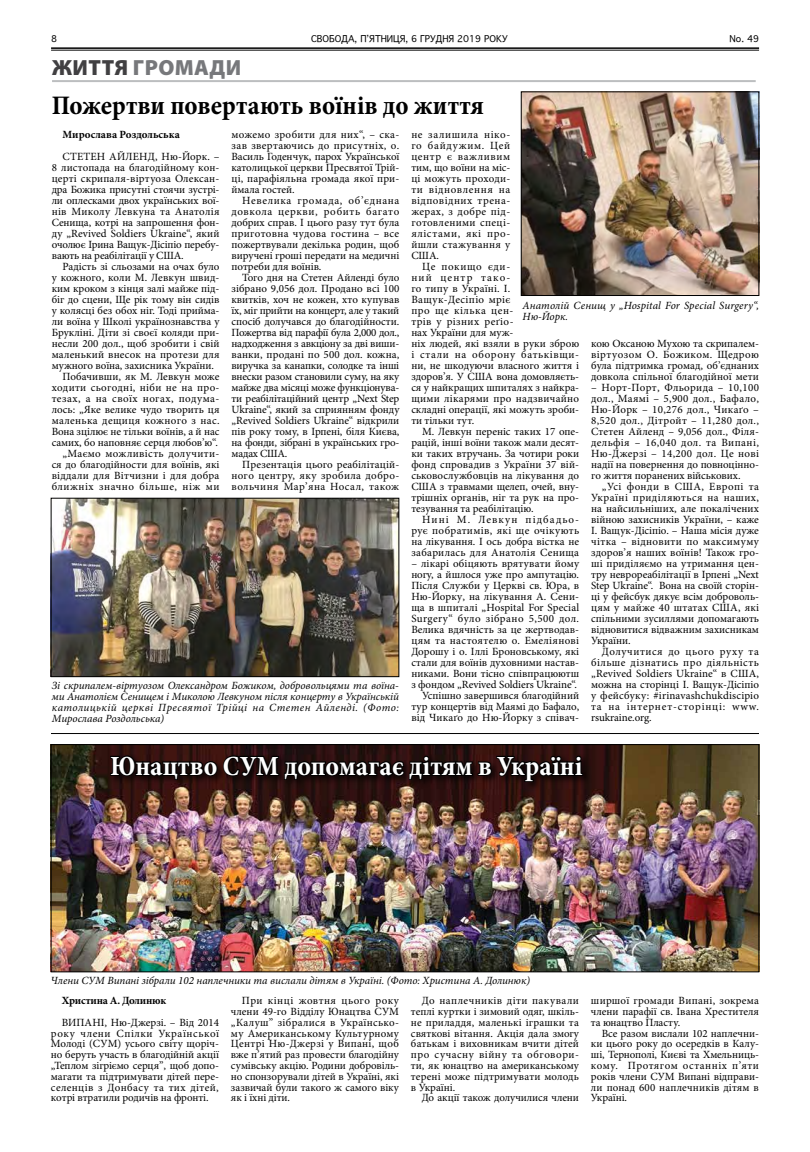
<style>
.page{position:relative;width:810px;height:1152px;background:#fff}
.page>*{position:absolute;margin:0;border:0;box-sizing:border-box;transform-origin:0 0}
.t1{font:700 condensed 28px "Minion Pro";color:#fff}
.t2{font:700 condensed 27px "Minion Pro";color:#000}
.t3{font:900 22px "Myriad Pro";letter-spacing:.02em;color:#77787b}
.t4{font:11px/11px "Minion Pro";color:#000;text-align:justify}
.t5{font:italic 11px/11px "Minion Pro";color:#000;text-align:justify}
.t6{font:11px "Minion Pro";letter-spacing:.03em;color:#000}
.t7{font:700 11px "Minion Pro";letter-spacing:-.005em;color:#000}
.t8{font:11px "Minion Pro";letter-spacing:.04em;color:#000}
.t9{font:11px "Minion Pro";letter-spacing:.02em;color:#000}
.t10{font:11px "Minion Pro";letter-spacing:.045em;color:#000}
.t11{font:9px "Geneva CY";color:#000}
.s1{color:#414042}
</style>
<div class="page">
<hr style="left:51px;top:47px;width:708px;height:2px;background:#000">
<hr style="left:51px;top:50px;width:708px;height:1px;background:#000">
<hr style="left:52px;top:80px;width:704px;height:2px;background:#bcbec0">
<hr style="left:51px;top:733px;width:708px;height:1px;background:#000">
<img style="left:53px;top:500px;width:344px;height:175px">
<div style="left:51px;top:498px;width:348px;height:179px;border:1px solid #000"></div>
<img style="left:53px;top:746px;width:704px;height:224px">
<img style="left:523px;top:94px;width:234px;height:200px">
<div style="left:521px;top:92px;width:238px;height:204px;border:1px solid #000"></div>
<img style="left:109px;top:564px;width:475px;height:409px">
<p class="t11" style="left:51px;top:33px;width:8px">8</p>
<p class="t11" style="left:311px;top:33px;width:198px">СВОБОДА, П’ЯТНИЦЯ, 6 ГРУДНЯ 2019 РОКУ</p>
<p class="t11" style="left:730px;top:33px;width:31px">No. 49</p>
<h3 class="t3" style="left:52px;top:55px;width:191px"><span class="s1">ЖИТТЯ</span> ГРОМАДИ</h3>
<h2 class="t2" style="left:52px;top:87px;width:434px">Пожертви повертають воїнів до життя</h2>
<p class="t7" style="left:62px;top:127px;width:119px">Мирослава Роздольська</p>
<p class="t4" style="left:52px;top:152px;width:169px;text-indent:11px">СТЕТЕН АЙЛЕНД, Ню-Йорк. – 8 листопада на благодійному кон&shy;церті скрипаля-віртуоза Олексан&shy;дра Божика присутні стоячи зустрі&shy;ли оплесками двох українських вої&shy;нів Миколу Левкуна та Анатолія Сенища, котрі на запрошення фон&shy;ду „Revived Soldiers Ukraine“, який очолює Ірина Ващук-Дісіпіо перебу&shy;вають на реабілітації у США.</p>
<p class="t4" style="left:62px;top:262px;width:159px">Радість зі сльозами на очах було</p>
<p class="t4" style="left:52px;top:273px;width:169px">у кожного, коли М. Левкун швид-</p>
<p class="t4" style="left:52px;top:284px;width:169px">ким кроком з кінця залі майже під-</p>
<p class="t4" style="left:52px;top:295px;width:169px">біг до сцени, Ще рік тому він сидів</p>
<p class="t4" style="left:52px;top:306px;width:169px">у колясці без обох ніг. Тоді прийма-</p>
<p class="t4" style="left:52px;top:317px;width:169px">ли воїна у Школі українознавства у</p>
<p class="t4" style="left:52px;top:328px;width:169px">Брукліні. Діти зі своєї коляди при-</p>
<p class="t4" style="left:52px;top:339px;width:169px">несли 200 дол., щоб зробити і свій</p>
<p class="t4" style="left:52px;top:350px;width:169px">маленький внесок на протези для</p>
<p class="t4" style="left:52px;top:361px;width:164px">мужного воїна, захисника України.</p>
<p class="t4" style="left:62px;top:372px;width:159px">Побачивши‚ як М. Левкун може</p>
<p class="t6" style="left:52px;top:381px;width:169px">ходити сьогодні, ніби не на про-</p>
<p class="t8" style="left:52px;top:392px;width:169px">тезах, а на своїх ногах, подума-</p>
<p class="t4" style="left:52px;top:405px;width:169px">лось: „Яке велике чудо творить ця</p>
<p class="t6" style="left:52px;top:414px;width:169px">маленька дещиця кожного з нас.</p>
<p class="t4" style="left:52px;top:427px;width:169px">Вона зцілює не тільки воїнів, а й нас</p>
<p class="t4" style="left:52px;top:438px;width:168px">самих, бо наповняє серця любов’ю“.</p>
<p class="t6" style="left:62px;top:447px;width:158px">„Маємо можливість долучити-</p>
<p class="t4" style="left:52px;top:460px;width:169px">ся до благодійности для воїнів, які</p>
<p class="t9" style="left:52px;top:469px;width:169px">віддали для Вітчизни і для добра</p>
<p class="t10" style="left:52px;top:480px;width:169px">ближніх значно більше, ніж ми</p>
<p class="t4" style="left:232px;top:130px;width:169px">можемо зробити для них“, – ска&shy;зав звертаючись до присутніх‚ о.<br>Василь Годенчук, парох Української католицької церкви Пресвятої Трій&shy;ці, парафіяльна громада якої при&shy;ймала гостей.</p>
<p class="t4" style="left:232px;top:196px;width:169px;text-indent:11px">Невелика громада, об’єднана довкола церкви‚ робить багато добрих справ. І цього разу тут була приготовна чудова гостина – все пожертвували декілька родин, щоб виручені гроші передати на медичні потреби для воїнів.</p>
<p class="t4" style="left:232px;top:273px;width:169px;text-indent:11px">Того дня на Стетен Айленді було зібрано 9‚056 дол. Продано всі 100 квитків‚ хоч не кожен, хто купував їх‚ міг прийти на концерт, але у такий спосіб долучався до благодійности.<br>Пожертва від парафії була 2,000 дол., надходження з авкціону за дві виши&shy;ванки, продані по 500 дол. кожна‚ виручка за канапки, солодке та інші внески разом становили суму, на яку майже два місяці може функціонува&shy;ти реабілітаційний центр „Next Step Ukraine“, який за сприянням фонду „Revived Soldiers Ukraine“ відкрили пів року тому, в Ірпені, біля Києва, на фонди‚ зібрані в українських гро&shy;мадах США.</p>
<p class="t4" style="left:232px;top:460px;width:169px;text-indent:11px">Презентація цього реабілітацій&shy;ного центру, яку зробила добро&shy;вольчиня Мар’яна Носал, також</p>
<p class="t4" style="left:411px;top:130px;width:101px">не залишила ніко&shy;го байдужим. Цей центр є важливим тим, що воїни на міс&shy;ці можуть проходи&shy;ти відновлення на відповідних трена&shy;жерах, з добре під&shy;готовленими спеці&shy;ялістами, які про&shy;йшли стажування у США.</p>
<p class="t4" style="left:411px;top:262px;width:169px;text-align:left;text-indent:11px">Це покищо єди-<br>ний центр тако-<br>го типу в Україні. І.<br>Ващук-Десіпіо мріє<br>про ще кілька цен-<br>трів у різних реґіо-<br>нах України для муж-<br>ніх людей, які взяли в руки зброю і стали на оборону батьківщи&shy;ни‚ не шкодуючи власного життя і здоров’я. У США вона домовляєть&shy;ся у найкращих шпиталях з найкра&shy;щими лікарями про надзвичайно складні операції‚ які можуть зроби&shy;ти тільки тут.</p>
<p class="t4" style="left:411px;top:427px;width:169px;text-indent:11px">М. Левкун переніс таких 17 опе&shy;рацій, інші воїни також мали десят&shy;ки таких втручань. За чотири роки фонд спровадив з України 37 вій&shy;ськовослужбовців на лікування до США з травмами щелеп, очей, вну&shy;трішніх органів, ніг та рук на про&shy;тезування та реабілітацію.</p>
<p class="t4" style="left:411px;top:515px;width:169px;text-indent:11px">Нині М. Левкун підбадьо&shy;рує побратимів, які ще очікують на лікування. І ось добра вістка не забарилась для Анатолія Сенища</p>
<p class="t4" style="left:411px;top:559px;width:169px;text-align:right">– лікарі обіцяють врятувати йому ногу, а йшлося уже про ампутацію.<br>Після Служби у Церкві св. Юра, в Ню-Йорку‚ на лікування А. Сени&shy;ща в шпиталі „Hospital For Special Surgery“ було зібрано 5,500 дол.<br>Велика вдячність за це жертводав&shy;цям та настоятелю о. Емеліянові Дорошу і о. Іллі Броновському, які стали для воїнів духовними настав&shy;никами. Вони тісно співпрацюютш з фондом „Revived Soldiers Ukraine“.<br>Успішно завершився благодійний тур концертів від Маямі до Бафало, від Чикаґо до Ню-Йорку з співач-</p>
<p class="t5" style="left:523px;top:301px;width:238px">Анатолій Сенищ у „Hospital For Special Surgery“,<br>Ню-Йорк.</p>
<p class="t4" style="left:591px;top:339px;width:169px">кою Оксаною Мухою та скрипалем&shy;віртуозом О. Божиком. Щедрою була підтримка громад‚ об’єднаних довкола спільної благодійної мети</p>
<p class="t4" style="left:591px;top:383px;width:169px">– Норт-Порт‚ Фльорида – 10,100 дол., Маямі – 5,900 дол.‚ Бафало‚ Ню-Йорк – 10,276 дол.‚ Чикаґо – 8,520 дол.‚ Дітройт – 11,280 дол.‚ Стетен Айленд – 9,056 дол.‚ Філя&shy;дельфія – 16,040 дол. та Випані‚ Ню-Джерзі – 14,200 дол. Це нові надії на повернення до повноцінно&shy;го життя поранених військових.</p>
<p class="t4" style="left:591px;top:482px;width:169px;text-indent:11px">„Усі фонди в США, Европі та Україні приділяються на наших, на найсильніших‚ але покалічених війною захисників України, – каже І. Ващук-Дісіпіо. – Наша місія дуже чітка – відновити по максимуму здоров’я наших воїнів! Також гро&shy;ші приділяємо на утримання цен&shy;тру неврореабілітації в Ірпені „Next Step Ukraine“. Вона на своїй сторін&shy;ці у фейсбук дякує всім доброволь&shy;цям у майже 40 штатах США, які спільними зусиллями допомагають відновитися відважним захисникам України.</p>
<p class="t4" style="left:591px;top:647px;width:169px;text-indent:11px">Долучитися до цього руху та більше дізнатись про діяльність „Revived Soldiers Ukraine“ в США, можна на сторінці І. Ващук-Дісіпіо у фейсбуку: #irinavashchukdiscipio та на інтернет-сторінці: www. rsukraine.org.</p>
<p class="t5" style="left:52px;top:681px;width:349px">Зi скрипалем-віртуозом Олександром Божиком‚ добровольцями та воїна&shy;ми Анатолієм Сенищем і Миколою Левкуном після концерту в Українській католицькій церкві Пресвятої Трійці на Стетен Айленді. (Фото:<br>Мирослава Роздольська)</p>
<h1 class="t1" style="left:110px;top:747px;width:474px">Юнацтво СУМ допомагає дітям в Україні</h1>
<p class="t5" style="left:51px;top:976px;width:481px">Члени СУМ Випані зібрали 102 наплечники та вислали дітям в Україні. (Фото: Христина А. Долинюк)</p>
<p class="t7" style="left:62px;top:993px;width:106px">Христина А. Долинюк</p>
<p class="t4" style="left:51px;top:1017px;width:170px;text-indent:11px">ВИПАНІ‚ Ню-Джерзі. – Від 2014 року члени Спілки Української Молоді (СУМ) усього світу щоріч&shy;но беруть участь в благодійній акції „Теплом зігріємо серця”‚ щоб допо&shy;магати та підтримувати дітей пере&shy;селенців з Донбасу та тих дітей‚ котрі втратили родичів на фронті.</p>
<p class="t4" style="left:231px;top:995px;width:170px;text-indent:11px">При кінці жовтня цього року члени 49-го Відділу Юнацтва СУМ „Калуш” зібралися в Українсько&shy;му Американському Культурному Центрі Ню-Джерзі у Випані, щоб вже п’ятий раз провести благодійну сумівську акцію. Родини добровіль&shy;но спонзорували дітей в Україні, які зазвичай були такого ж самого віку як і їхні діти.</p>
<p class="t4" style="left:411px;top:995px;width:170px;text-indent:11px">До наплечників діти пакували теплі куртки і зимовий одяг, шкіль&shy;не приладдя, маленькі іграшки та святкові вітання. Акція дала змогу батькам і виховникам вчити дітей про сучасну війну та обговори&shy;ти‚ як юнацтво на американському терені може підтримувати молодь в Україні.</p>
<p class="t4" style="left:422px;top:1092px;width:159px">До акції також долучилися члени</p>
<p class="t4" style="left:591px;top:995px;width:170px">ширшої громади Випані, зокрема члени парафії св. Івана Хреститeля та юнацтво Пласту.</p>
<p class="t4" style="left:591px;top:1028px;width:170px;text-indent:11px">Все разом вислали 102 наплечни&shy;ки цього року до осередків в Калу&shy;ші, Тернополі, Києві та Хмельниць&shy;кому. Протягом останніх п’яти років члени СУМ Випані відправи&shy;ли понад 600 наплечників дітям в Україні.</p>
</div>
